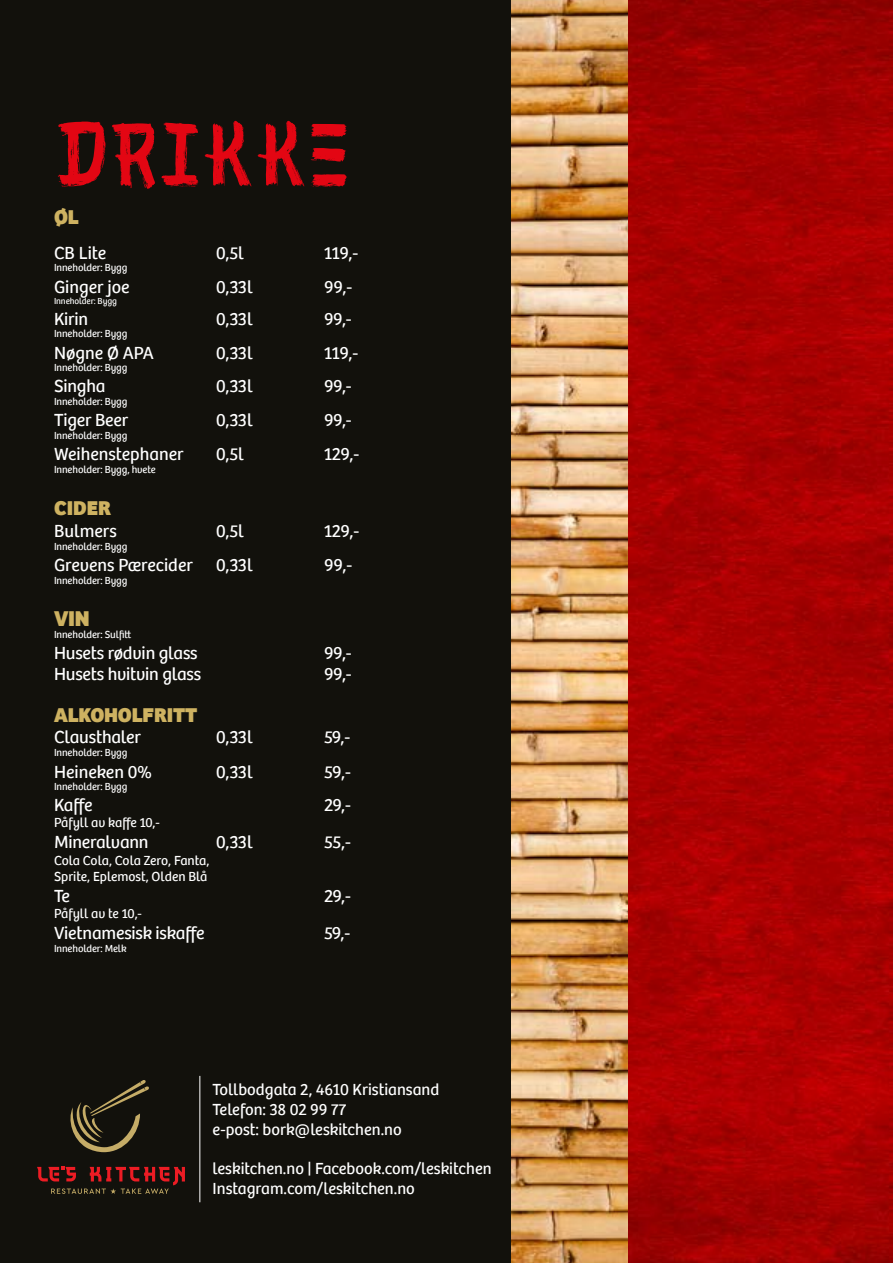
<style>
.page{position:relative;width:893px;height:1263px;background:#fff}
.page>*{position:absolute;margin:0;border:0;box-sizing:border-box;transform-origin:0 0}
.t1{font:90px "Shakuro Brush";letter-spacing:-.01em;color:#e30613}
.t2{font:800 22.5px "Bree";color:#ceb261}
.t3{font:800 21px "Bree";letter-spacing:-.01em;color:#ceb261}
.t4{font:18px "Bree";letter-spacing:-.01em;color:#fff}
.t5{font:16.5px/19.8px "Bree";color:#fff}
.t6{font:13.5px/16.2px "Bree";color:#fff}
.t7{font:10.5px "Bree";letter-spacing:-.01em;color:#fff}
.t8{font:9px "Bree";letter-spacing:-.01em;color:#fff}
</style>
<div class="page">
<div style="left:0;top:0;width:773px;height:1263px;background:#12110c"></div>
<img style="left:512px;top:0;width:381px;height:1263px">
<svg style="left:70px;top:1080px;width:79px;height:72px"></svg>
<svg style="left:37px;top:1167px;width:148px;height:27px"></svg>
<hr style="left:199px;top:1076px;width:1px;height:126px;background:#fff">
<h1 class="t1" style="left:54px;top:98px;width:298px">Drikke</h1>
<p class="t3" style="left:54px;top:200px;width:26px">ØL</p>
<p class="t4" style="left:54px;top:239px;width:54px">CB Lite</p>
<p class="t4" style="left:216px;top:239px;width:29px">0,5l</p>
<p class="t4" style="left:324px;top:239px;width:36px">119,-</p>
<p class="t7" style="left:54px;top:260px;width:75px">Inneholder: Bygg</p>
<p class="t4" style="left:54px;top:273px;width:77px">Ginger joe</p>
<p class="t4" style="left:216px;top:273px;width:38px">0,33l</p>
<p class="t4" style="left:324px;top:273px;width:30px">99,-</p>
<p class="t8" style="left:54px;top:294px;width:64px">Inneholder: Bygg</p>
<p class="t4" style="left:54px;top:305px;width:36px">Kirin</p>
<p class="t4" style="left:216px;top:305px;width:38px">0,33l</p>
<p class="t4" style="left:324px;top:305px;width:29px">99,-</p>
<p class="t7" style="left:54px;top:326px;width:75px">Inneholder: Bygg</p>
<p class="t4" style="left:54px;top:339px;width:102px">Nøgne Ø APA</p>
<p class="t4" style="left:216px;top:339px;width:38px">0,33l</p>
<p class="t4" style="left:324px;top:339px;width:36px">119,-</p>
<p class="t7" style="left:54px;top:360px;width:75px">Inneholder: Bygg</p>
<p class="t4" style="left:54px;top:373px;width:53px">Singha</p>
<p class="t4" style="left:216px;top:373px;width:38px">0,33l</p>
<p class="t4" style="left:324px;top:373px;width:29px">99,-</p>
<p class="t7" style="left:54px;top:394px;width:75px">Inneholder: Bygg</p>
<p class="t4" style="left:54px;top:406px;width:76px">Tiger Beer</p>
<p class="t4" style="left:216px;top:406px;width:38px">0,33l</p>
<p class="t4" style="left:324px;top:406px;width:29px">99,-</p>
<p class="t7" style="left:54px;top:427px;width:75px">Inneholder: Bygg</p>
<p class="t4" style="left:54px;top:441px;width:131px">Weihenstephaner</p>
<p class="t4" style="left:216px;top:441px;width:29px">0,5l</p>
<p class="t4" style="left:324px;top:441px;width:37px">129,-</p>
<p class="t7" style="left:54px;top:461px;width:103px">Inneholder: Bygg, hvete</p>
<p class="t3" style="left:54px;top:491px;width:58px">CIDER</p>
<p class="t4" style="left:54px;top:517px;width:64px">Bulmers</p>
<p class="t4" style="left:216px;top:517px;width:29px">0,5l</p>
<p class="t4" style="left:324px;top:517px;width:37px">129,-</p>
<p class="t7" style="left:54px;top:538px;width:75px">Inneholder: Bygg</p>
<p class="t4" style="left:54px;top:552px;width:141px">Grevens Pærecider</p>
<p class="t4" style="left:216px;top:552px;width:38px">0,33l</p>
<p class="t4" style="left:324px;top:552px;width:30px">99,-</p>
<p class="t7" style="left:54px;top:572px;width:75px">Inneholder: Bygg</p>
<p class="t2" style="left:54px;top:600px;width:37px">VIN</p>
<p class="t7" style="left:54px;top:627px;width:79px">Inneholder: Sulfitt</p>
<p class="t4" style="left:54px;top:640px;width:145px">Husets rødvin glass</p>
<p class="t4" style="left:324px;top:640px;width:29px">99,-</p>
<p class="t4" style="left:54px;top:661px;width:149px">Husets hvitvin glass</p>
<p class="t4" style="left:324px;top:661px;width:29px">99,-</p>
<p class="t3" style="left:54px;top:698px;width:145px">ALKOHOLFRITT</p>
<p class="t4" style="left:54px;top:724px;width:88px">Clausthaler</p>
<p class="t4" style="left:216px;top:724px;width:38px">0,33l</p>
<p class="t4" style="left:324px;top:724px;width:28px">59,-</p>
<p class="t7" style="left:54px;top:745px;width:75px">Inneholder: Bygg</p>
<p class="t4" style="left:54px;top:758px;width:99px">Heineken 0%</p>
<p class="t4" style="left:216px;top:758px;width:38px">0,33l</p>
<p class="t4" style="left:324px;top:758px;width:28px">59,-</p>
<p class="t7" style="left:54px;top:779px;width:75px">Inneholder: Bygg</p>
<p class="t4" style="left:54px;top:792px;width:40px">Kaffe</p>
<p class="t4" style="left:324px;top:792px;width:28px">29,-</p>
<p class="t6" style="left:54px;top:814px;width:107px">Påfyll av kaffe 10,-</p>
<p class="t4" style="left:54px;top:829px;width:96px">Mineralvann</p>
<p class="t4" style="left:216px;top:829px;width:38px">0,33l</p>
<p class="t4" style="left:324px;top:829px;width:28px">55,-</p>
<p class="t6" style="left:54px;top:851px;width:157px">Cola Cola, Cola Zero, Fanta,<br>Sprite, Eplemost, Olden Blå</p>
<p class="t4" style="left:54px;top:882px;width:17px">Te</p>
<p class="t4" style="left:324px;top:882px;width:28px">29,-</p>
<p class="t6" style="left:54px;top:904px;width:89px">Påfyll av te 10,-</p>
<p class="t4" style="left:54px;top:919px;width:152px">Vietnamesisk iskaffe</p>
<p class="t4" style="left:324px;top:919px;width:28px">59,-</p>
<p class="t7" style="left:54px;top:940px;width:74px">Inneholder: Melk</p>
<p class="t5" style="left:213px;top:1078px;width:228px">Tollbodgata 2, 4610 Kristiansand<br>Telefon: 38 02 99 77<br>e-post: bork@leskitchen.no</p>
<p class="t5" style="left:213px;top:1158px;width:280px">leskitchen.no | Facebook.com/leskitchen<br>Instagram.com/leskitchen.no</p>
</div>
